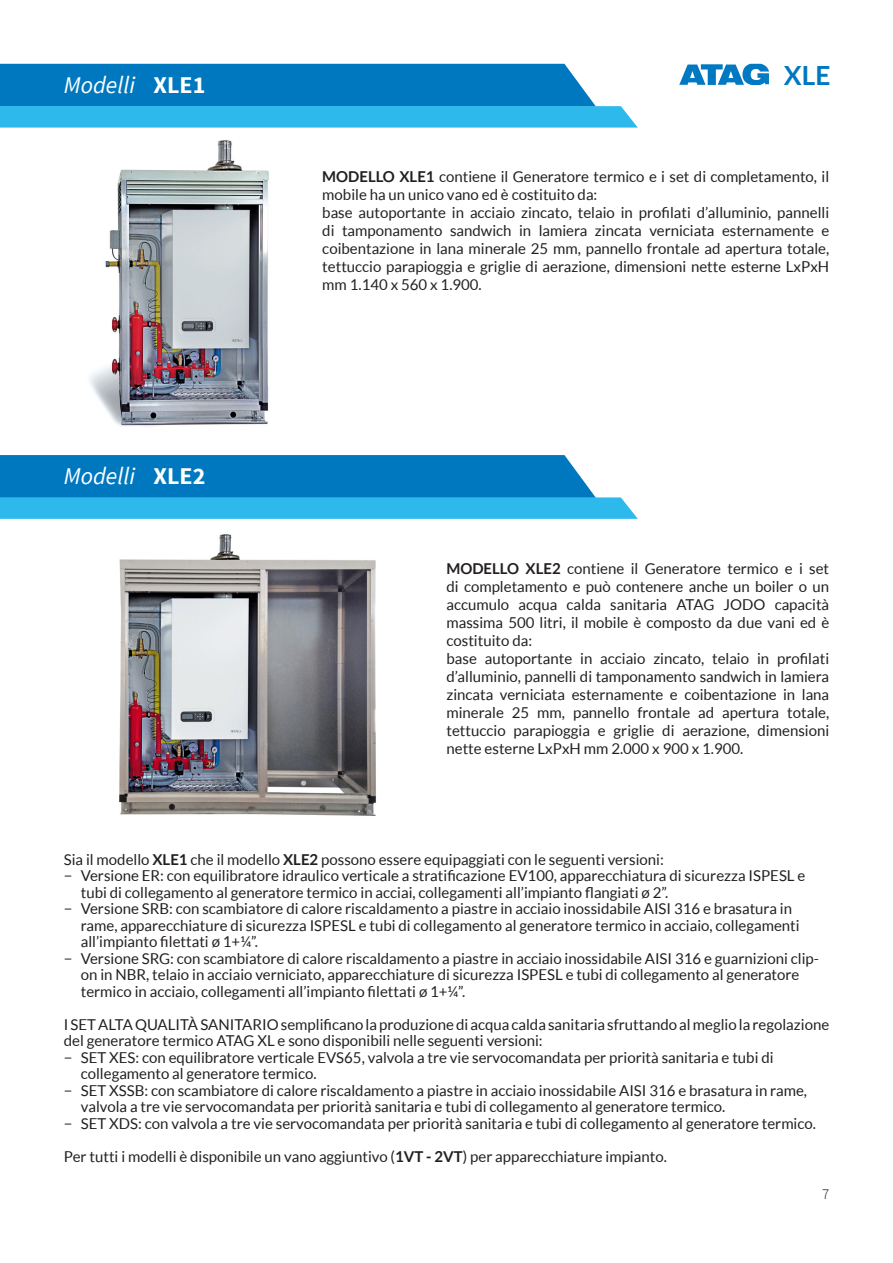
<style>
.page{position:relative;width:893px;height:1263px;background:#fff}
.page>*{position:absolute;margin:0;border:0;box-sizing:border-box;transform-origin:0 0}
.t1{font:700 26.4px "Lato";color:#0078c0}
.t2{font:italic 24px "Source Sans Pro";color:#fff}
.Normale_tab_S{font:15px/18px "Lato";color:#231f20}
.t3{font:300 15px "Source Sans Pro";color:#231f20}
.s1{font-weight:700;font-style:normal}
.s2{font-weight:700}
</style>
<div class="page">
<img style="left:89px;top:140px;width:180px;height:287px">
<svg style="left:0;top:64px;width:638px;height:64px;background:#2097d2"></svg>
<svg style="left:0;top:455px;width:638px;height:64px;background:#2096d2"></svg>
<svg style="left:679px;top:64px;width:74px;height:21px"></svg>
<img style="left:119px;top:534px;width:257px;height:282px">
<p class="t2" style="left:64px;top:70px;width:143px">Modelli <span class="s1">XLE1</span></p>
<p class="t2" style="left:64px;top:461px;width:143px">Modelli <span class="s1">XLE2</span></p>
<p class="t1" style="left:784px;top:60px;width:48px">XLE</p>
<p class="Normale_tab_S" style="left:322px;top:167px;width:508px"><span class="s2">MODELLO XLE1</span> contiene il Generatore termico e i set di completamento, il mobile ha un unico vano ed è costituito da:</p>
<p class="Normale_tab_S" style="left:322px;top:203px;width:508px;text-align:justify">base autoportante in acciaio zincato, telaio in profilati d’alluminio, pannelli di tamponamento sandwich in lamiera zincata verniciata esternamente e coibentazione in lana minerale 25 mm, pannello frontale ad apertura totale, tettuccio parapioggia e griglie di aerazione, dimensioni nette esterne LxPxH mm 1.140 x 560 x 1.900.</p>
<p class="Normale_tab_S" style="left:446px;top:560px;width:384px;text-align:justify"><span class="s2">MODELLO XLE2</span> contiene il Generatore termico e i set di completamento e può contenere anche un boiler o un accumulo acqua calda sanitaria ATAG JODO capacità massima 500 litri, il mobile è composto da due vani ed è costituito da:</p>
<p class="Normale_tab_S" style="left:446px;top:650px;width:384px;text-align:justify">base autoportante in acciaio zincato, telaio in profilati d’alluminio, pannelli di tamponamento sandwich in lamiera zincata verniciata esternamente e coibentazione in lana minerale 25 mm, pannello frontale ad apertura totale, tettuccio parapioggia e griglie di aerazione, dimensioni nette esterne LxPxH mm 2.000 x 900 x 1.900.</p>
<p class="Normale_tab_S" style="left:64px;top:850px;width:602px">Sia il modello <span class="s2">XLE1</span> che il modello <span class="s2">XLE2</span> possono essere equipaggiati con le seguenti versioni:</p>
<p class="Normale_tab_S" style="left:81px;top:867px;width:726px;line-height:16.5px;text-indent:-17px">− Versione ER: con equilibratore idraulico verticale a stratificazione EV100, apparecchiatura di sicurezza ISPESL e tubi di collegamento al generatore termico in acciai, collegamenti all’impianto flangiati ø 2”.</p>
<p class="Normale_tab_S" style="left:81px;top:900px;width:720px;line-height:16.5px;text-indent:-17px">− Versione SRB: con scambiatore di calore riscaldamento a piastre in acciaio inossidabile AISI 316 e brasatura in rame, apparecchiature di sicurezza ISPESL e tubi di collegamento al generatore termico in acciaio, collegamenti all’impianto filettati ø 1+¼”.</p>
<p class="Normale_tab_S" style="left:81px;top:950px;width:740px;line-height:16.5px;text-indent:-17px">− Versione SRG: con scambiatore di calore riscaldamento a piastre in acciaio inossidabile AISI 316 e guarnizioni clip&shy;on in NBR, telaio in acciaio verniciato, apparecchiature di sicurezza ISPESL e tubi di collegamento al generatore termico in acciaio, collegamenti all’impianto filettati ø 1+¼”.</p>
<p class="Normale_tab_S" style="left:64px;top:1016px;width:767px;line-height:16.5px">I SET ALTA QUALITÀ SANITARIO semplificano la produzione di acqua calda sanitaria sfruttando al meglio la regolazione del generatore termico ATAG XL e sono disponibili nelle seguenti versioni:</p>
<p class="Normale_tab_S" style="left:81px;top:1049px;width:694px;line-height:16.5px;text-indent:-17px">− SET XES: con equilibratore verticale EVS65, valvola a tre vie servocomandata per priorità sanitaria e tubi di collegamento al generatore termico.</p>
<p class="Normale_tab_S" style="left:81px;top:1082px;width:728px;line-height:16.5px;text-indent:-17px">− SET XSSB: con scambiatore di calore riscaldamento a piastre in acciaio inossidabile AISI 316 e brasatura in rame, valvola a tre vie servocomandata per priorità sanitaria e tubi di collegamento al generatore termico.</p>
<p class="Normale_tab_S" style="left:64px;top:1114px;width:754px">− SET XDS: con valvola a tre vie servocomandata per priorità sanitaria e tubi di collegamento al generatore termico.</p>
<p class="Normale_tab_S" style="left:64px;top:1147px;width:605px">Per tutti i modelli è disponibile un vano aggiuntivo (<span class="s2">1VT - 2VT</span>) per apparecchiature impianto.</p>
<p class="t3" style="left:822px;top:1185px;width:9px">7</p>
</div>
